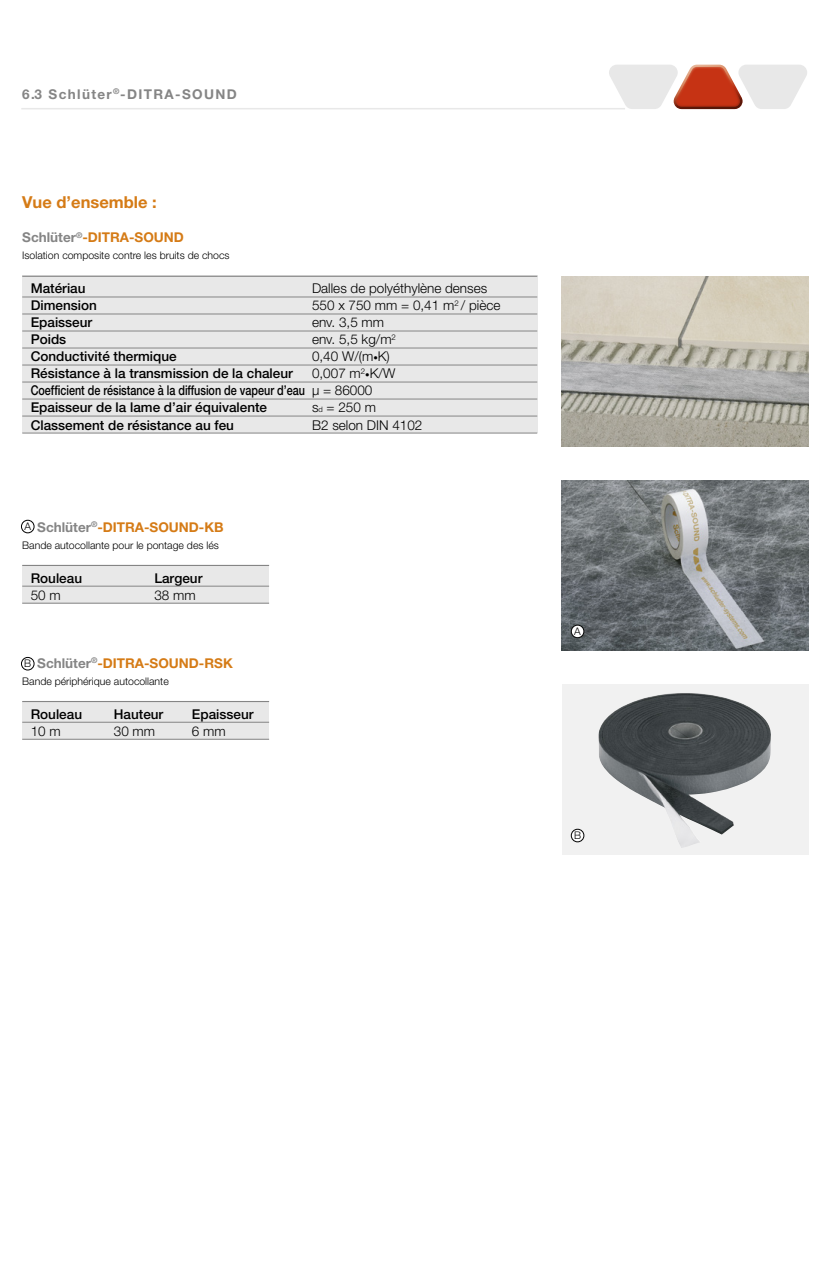
<style>
.page{position:relative;width:830px;height:1263px;background:#fff}
.page>*{position:absolute;margin:0;border:0;box-sizing:border-box;transform-origin:0 0}
.t1{font:700 16.5px "Helvetica Neue LT Pro";color:#d57b16}
.t2{font:500 13.5px "Helvetica Neue LT Pro";color:#000}
.t3{font:300 13.5px "Helvetica Neue LT Pro";color:#000}
.t4{font:500 13.5px/17px "Helvetica Neue LT Pro";color:#000;scale:.8 1}
.t5{font:700 13.5px "Helvetica Neue LT Pro";color:#d57b16}
.t6{font:700 13.5px "Helvetica Neue LT Pro";letter-spacing:.1em;color:#858585}
.t7{font:300 10.5px "Helvetica Neue LT Pro";color:#000}
.s1{color:#858585}
.s2{font-size:9px}
.s3{font-weight:300}
.s4{font-weight:300;font-size:9px}
.s5{font-size:7.5px}
</style>
<div class="page">
<div style="left:22px;top:276px;width:515px;height:157px;background:#e8e8e8"></div>
<hr style="left:22px;top:276px;width:515px;height:1px;background:#858585">
<hr style="left:22px;top:297px;width:515px;height:1px;background:#858585">
<hr style="left:22px;top:314px;width:515px;height:1px;background:#858585">
<hr style="left:22px;top:331px;width:515px;height:1px;background:#858585">
<hr style="left:22px;top:348px;width:515px;height:1px;background:#858585">
<hr style="left:22px;top:365px;width:515px;height:1px;background:#858585">
<hr style="left:22px;top:382px;width:515px;height:1px;background:#858585">
<hr style="left:22px;top:399px;width:515px;height:1px;background:#858585">
<hr style="left:22px;top:416px;width:515px;height:1px;background:#858585">
<hr style="left:22px;top:433px;width:515px;height:1px;background:#858585">
<div style="left:22px;top:702px;width:247px;height:38px;background:#e8e8e8"></div>
<hr style="left:22px;top:701px;width:247px;height:1px;background:#858585">
<hr style="left:22px;top:722px;width:247px;height:1px;background:#858585">
<hr style="left:22px;top:739px;width:247px;height:1px;background:#858585">
<div style="left:22px;top:566px;width:247px;height:38px;background:#e8e8e8"></div>
<hr style="left:22px;top:565px;width:247px;height:1px;background:#858585">
<hr style="left:22px;top:586px;width:247px;height:1px;background:#858585">
<hr style="left:22px;top:603px;width:247px;height:1px;background:#858585">
<img style="left:561px;top:276px;width:247px;height:170px">
<img style="left:561px;top:480px;width:247px;height:171px">
<div style="left:561px;top:685px;width:247px;height:170px;background:#f1f1f1"></div>
<img style="left:598px;top:693px;width:172px;height:155px">
<div style="left:571px;top:829px;width:12px;height:13px;background:#fff;border-radius:50%"></div>
<div style="left:571px;top:829px;width:12px;height:13px;border:1px solid #000;border-radius:50%"></div>
<div style="left:571px;top:625px;width:12px;height:13px;background:#fff;border-radius:50%"></div>
<div style="left:571px;top:625px;width:12px;height:13px;border:1px solid #000;border-radius:50%"></div>
<div style="left:21px;top:657px;width:13px;height:13px;border:1px solid #000;border-radius:50%"></div>
<div style="left:21px;top:520px;width:13px;height:13px;border:1px solid #000;border-radius:50%"></div>
<hr style="left:21px;top:108px;width:603px;height:1px;background:#e8e8e8">
<svg style="left:609px;top:65px;width:197px;height:44px"></svg>
<p class="t6" style="left:22px;top:86px;width:216px">6.3 Schlüter<sup>®</sup>-DITRA-SOUND</p>
<p class="t1" style="left:22px;top:192px;width:136px">Vue d’ensemble :</p>
<p class="t5" style="left:22px;top:229px;width:163px"><span class="s1">Schlüter</span><sup>®</sup>-DITRA-SOUND</p>
<p class="t7" style="left:22px;top:249px;width:209px">Isolation composite contre les bruits de chocs</p>
<p class="t2" style="left:31px;top:281px;width:56px">Matériau</p>
<p class="t3" style="left:312px;top:280px;width:177px">Dalles de polyéthylène denses</p>
<p class="t2" style="left:31px;top:298px;width:68px">Dimension</p>
<p class="t3" style="left:312px;top:297px;width:190px">550 x 750 mm = 0,41 m<sup>2</sup> / pièce</p>
<p class="t2" style="left:31px;top:315px;width:63px">Epaisseur</p>
<p class="t3" style="left:312px;top:314px;width:74px">env. 3,5 mm</p>
<p class="t2" style="left:31px;top:332px;width:37px">Poids</p>
<p class="t3" style="left:312px;top:331px;width:85px">env. 5,5 kg/m<sup>2</sup></p>
<p class="t2" style="left:31px;top:349px;width:147px">Conductivité thermique</p>
<p class="t3" style="left:312px;top:348px;width:79px">0,40 W/(m<span class="s2">•</span>K)</p>
<p class="t2" style="left:31px;top:366px;width:263px">Résistance à la transmission de la chaleur</p>
<p class="t4" style="left:31px;top:365px;width:457px;text-indent:281px"><span class="s3">0,007 m</span><sup>2</sup><span class="s4">•</span><span class="s3">K/W<br></span>Coefficient de résistance à la diffusion de vapeur d’eau <span class="s3">μ = 86000<br></span>Epaisseur de la lame d’air équivalente</p>
<p class="t3" style="left:312px;top:399px;width:65px">s<span class="s5">d</span> = 250 m</p>
<p class="t2" style="left:31px;top:417px;width:205px">Classement de résistance au feu</p>
<p class="t3" style="left:312px;top:416px;width:112px">B2 selon DIN 4102</p>
<p class="t5" style="left:37px;top:518px;width:188px"><span class="s1">Schlüter</span><sup>®</sup>-DITRA-SOUND-KB</p>
<p class="t7" style="left:22px;top:538px;width:198px">Bande autocollante pour le pontage des lés</p>
<p class="t2" style="left:31px;top:570px;width:53px">Rouleau</p>
<p class="t2" style="left:154px;top:570px;width:50px">Largeur</p>
<p class="t3" style="left:31px;top:586px;width:32px">50 m</p>
<p class="t3" style="left:154px;top:586px;width:43px">38 mm</p>
<p class="t7" style="left:24px;top:519px;width:8px">A</p>
<p class="t5" style="left:37px;top:654px;width:197px"><span class="s1">Schlüter</span><sup>®</sup>-DITRA-SOUND-RSK</p>
<p class="t7" style="left:22px;top:674px;width:148px">Bande périphérique autocollante</p>
<p class="t2" style="left:31px;top:706px;width:53px">Rouleau</p>
<p class="t2" style="left:114px;top:706px;width:51px">Hauteur</p>
<p class="t2" style="left:192px;top:706px;width:63px">Epaisseur</p>
<p class="t3" style="left:31px;top:723px;width:32px">10 m</p>
<p class="t3" style="left:114px;top:723px;width:43px">30 mm</p>
<p class="t3" style="left:192px;top:723px;width:35px">6 mm</p>
<p class="t7" style="left:24px;top:657px;width:9px">B</p>
<p class="t7" style="left:574px;top:625px;width:8px">A</p>
<p class="t7" style="left:574px;top:829px;width:9px">B</p>
</div>
